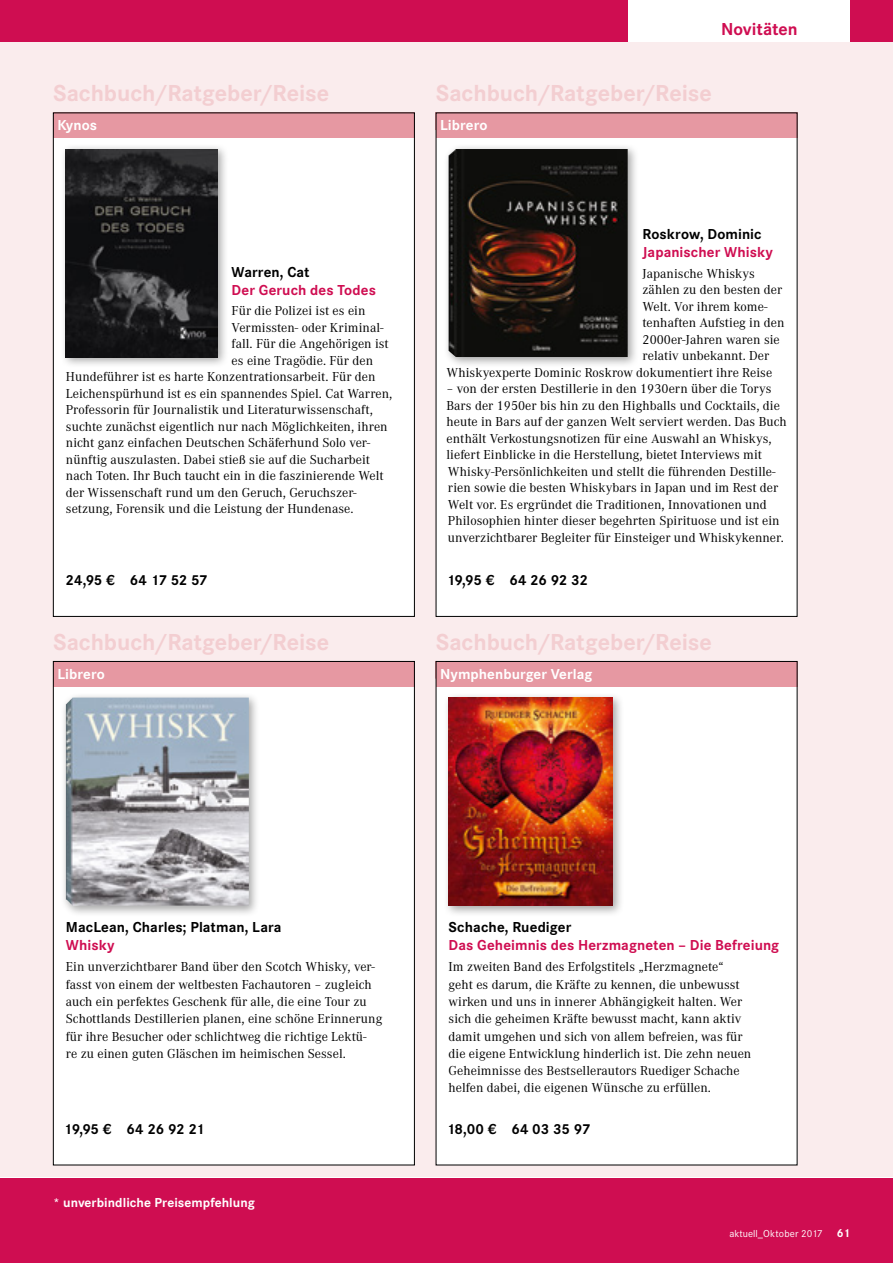
<style>
.page{position:relative;width:893px;height:1263px;background:#fff}
.page>*{position:absolute;margin:0;border:0;box-sizing:border-box;transform-origin:0 0}
.t1{font:700 24px "Corporate S";color:#f3ced1}
.t2{font:700 18px "Corporate S";color:#cf0d51}
.t3{font:700 15px "Corporate S";letter-spacing:.005em;color:#000}
.t4{font:700 15px "Corporate S";letter-spacing:.005em;color:#cf0d51}
.t5{font:700 15px "Corporate S";letter-spacing:-.025em;color:#000}
.t6{font:700 15px "Corporate S";letter-spacing:.005em;color:#fff}
.t7{font:13.5px/17.2px "Corporate A";letter-spacing:.005em;color:#000}
.t8{font:700 13.5px "Corporate S";letter-spacing:.005em;color:#fff}
.t9{font:10.5px "Corporate S";color:#fff}
.s1{font-weight:700;font-size:12px}
</style>
<div class="page">
<div style="left:0;top:1178px;width:893px;height:85px;background:#cf0d51"></div>
<div style="left:850px;top:0;width:43px;height:43px;background:#cf0d51"></div>
<div style="left:0;top:0;width:627px;height:43px;background:#cf0d51"></div>
<div style="left:0;top:43px;width:893px;height:1134px;background:#faeced"></div>
<div style="left:436px;top:661px;width:361px;height:504px;background:#fff"></div>
<div style="left:436px;top:661px;width:361px;height:26px;background:#e698a2"></div>
<div style="left:444px;top:693px;width:180px;height:223px;background:#000;opacity:.35"></div>
<img style="left:449px;top:698px;width:164px;height:207px">
<div style="left:53px;top:661px;width:361px;height:504px;background:#fff"></div>
<div style="left:53px;top:661px;width:362px;height:26px;background:#e698a2"></div>
<div style="left:61px;top:693px;width:198px;height:223px;background:#000;opacity:.35"></div>
<img style="left:66px;top:698px;width:183px;height:207px">
<div style="left:436px;top:113px;width:361px;height:503px;background:#fff"></div>
<div style="left:436px;top:113px;width:361px;height:25px;background:#e698a2"></div>
<div style="left:444px;top:144px;width:195px;height:224px;background:#000;opacity:.35"></div>
<img style="left:449px;top:149px;width:179px;height:208px">
<div style="left:53px;top:113px;width:361px;height:503px;background:#fff"></div>
<div style="left:53px;top:113px;width:362px;height:25px;background:#e698a2"></div>
<div style="left:61px;top:144px;width:168px;height:224px;background:#000;opacity:.35"></div>
<img style="left:66px;top:149px;width:152px;height:208px">
<h1 class="t1" style="left:53px;top:79px;width:277px">Sachbuch/Ratgeber/Reise</h1>
<p class="t6" style="left:57px;top:116px;width:41px">Kynos</p>
<p class="t3" style="left:232px;top:263px;width:79px">Warren, Cat</p>
<p class="t4" style="left:232px;top:281px;width:146px">Der Geruch des Todes</p>
<p class="t7" style="left:232px;top:303px;width:135px">Für die Polizei ist es ein</p>
<p class="t7" style="left:232px;top:319px;width:153px">Vermissten- oder Kriminal-</p>
<p class="t7" style="left:232px;top:336px;width:159px">fall. Für die Angehörigen ist</p>
<p class="t7" style="left:232px;top:352px;width:143px">es eine Tragödie. Für den</p>
<p class="t7" style="left:66px;top:369px;width:311px">Hundeführer ist es harte Konzentrationsarbeit. Für den</p>
<p class="t7" style="left:66px;top:385px;width:328px">Leichenspürhund ist es ein spannendes Spiel. Cat Warren,</p>
<p class="t7" style="left:66px;top:402px;width:309px">Professorin für Journalistik und Literaturwissenschaft,</p>
<p class="t7" style="left:66px;top:418px;width:323px">suchte zunächst eigentlich nur nach Möglichkeiten, ihren</p>
<p class="t7" style="left:66px;top:435px;width:306px">nicht ganz einfachen Deutschen Schäferhund Solo ver-</p>
<p class="t7" style="left:66px;top:451px;width:306px">nünftig auszulasten. Dabei stieß sie auf die Sucharbeit</p>
<p class="t7" style="left:66px;top:468px;width:319px">nach Toten. Ihr Buch taucht ein in die faszinierende Welt</p>
<p class="t7" style="left:66px;top:484px;width:292px">der Wissenschaft rund um den Geruch, Geruchszer-</p>
<p class="t7" style="left:66px;top:501px;width:289px">setzung, Forensik und die Leistung der Hundenase.</p>
<p class="t5" style="left:66px;top:572px;width:143px">24,95 € 64 17 52 57</p>
<h1 class="t1" style="left:53px;top:628px;width:277px">Sachbuch/Ratgeber/Reise</h1>
<p class="t6" style="left:57px;top:665px;width:49px">Librero</p>
<h2 class="t2" style="left:721px;top:19px;width:78px">Novitäten</h2>
<h1 class="t1" style="left:436px;top:79px;width:277px">Sachbuch/Ratgeber/Reise</h1>
<p class="t6" style="left:440px;top:116px;width:49px">Librero</p>
<p class="t3" style="left:642px;top:226px;width:121px">Roskrow, Dominic</p>
<p class="t4" style="left:642px;top:244px;width:132px">Japanischer Whisky</p>
<p class="t7" style="left:642px;top:265px;width:114px">Japanische Whiskys</p>
<p class="t7" style="left:642px;top:282px;width:141px">zählen zu den besten der</p>
<p class="t7" style="left:642px;top:298px;width:126px">Welt. Vor ihrem kome-</p>
<p class="t7" style="left:642px;top:315px;width:143px">tenhaften Aufstieg in den</p>
<p class="t7" style="left:642px;top:331px;width:139px">2000er-Jahren waren sie</p>
<p class="t7" style="left:642px;top:348px;width:128px">relativ unbekannt. Der</p>
<p class="t7" style="left:446px;top:364px;width:327px">Whiskyexperte Dominic Roskrow dokumentiert ihre Reise</p>
<p class="t7" style="left:446px;top:381px;width:342px;line-height:16.5px">– von der ersten Destillerie in den 1930ern über die Torys Bars der 1950er bis hin zu den Highballs und Cocktails, die heute in Bars auf der ganzen Welt serviert werden. Das Buch enthält Verkostungsnotizen für eine Auswahl an Whiskys, liefert Einblicke in die Herstellung, bietet Interviews mit Whisky-Persönlichkeiten und stellt die führenden Destille&shy;rien sowie die besten Whiskybars in Japan und im Rest der Welt vor. Es ergründet die Traditionen, Innovationen und Philosophien hinter dieser begehrten Spirituose und ist ein unverzichtbarer Begleiter für Einsteiger und Whiskykenner.</p>
<p class="t5" style="left:447px;top:572px;width:143px">19,95 € 64 26 92 32</p>
<h1 class="t1" style="left:436px;top:628px;width:277px">Sachbuch/Ratgeber/Reise</h1>
<p class="t6" style="left:440px;top:665px;width:154px">Nymphenburger Verlag</p>
<p class="t3" style="left:66px;top:918px;width:217px">MacLean, Charles; Platman, Lara</p>
<p class="t4" style="left:66px;top:936px;width:50px">Whisky</p>
<p class="t7" style="left:66px;top:959px;width:318px">Ein unverzichtbarer Band über den Scotch Whisky, ver&shy;fasst von einem der weltbesten Fachautoren – zugleich auch ein perfektes Geschenk für alle, die eine Tour zu Schottlands Destillerien planen, eine schöne Erinnerung für ihre Besucher oder schlichtweg die richtige Lektü-<br>re zu einen guten Gläschen im heimischen Sessel.</p>
<p class="t5" style="left:64px;top:1120px;width:142px">19,95 € 64 26 92 21</p>
<p class="t8" style="left:53px;top:1194px;width:203px">* unverbindliche Preisempfehlung</p>
<p class="t3" style="left:449px;top:918px;width:124px">Schache, Ruediger</p>
<p class="t4" style="left:449px;top:936px;width:332px">Das Geheimnis des Herzmagneten – Die Befreiung</p>
<p class="t7" style="left:449px;top:959px;width:304px">Im zweiten Band des Erfolgstitels „Herzmagnete“<br>geht es darum, die Kräfte zu kennen, die unbewusst wirken und uns in innerer Abhängigkeit halten. Wer sich die geheimen Kräfte bewusst macht, kann aktiv damit umgehen und sich von allem befreien, was für die eigene Entwicklung hinderlich ist. Die zehn neuen Geheimnisse des Bestsellerautors Ruediger Schache helfen dabei, die eigenen Wünsche zu erfüllen.</p>
<p class="t3" style="left:447px;top:1120px;width:145px">18,00 € 64 03 35 97</p>
<p class="t9" style="left:730px;top:1227px;width:122px">aktuell_Oktober 2017 <span class="s1">61</span></p>
</div>
